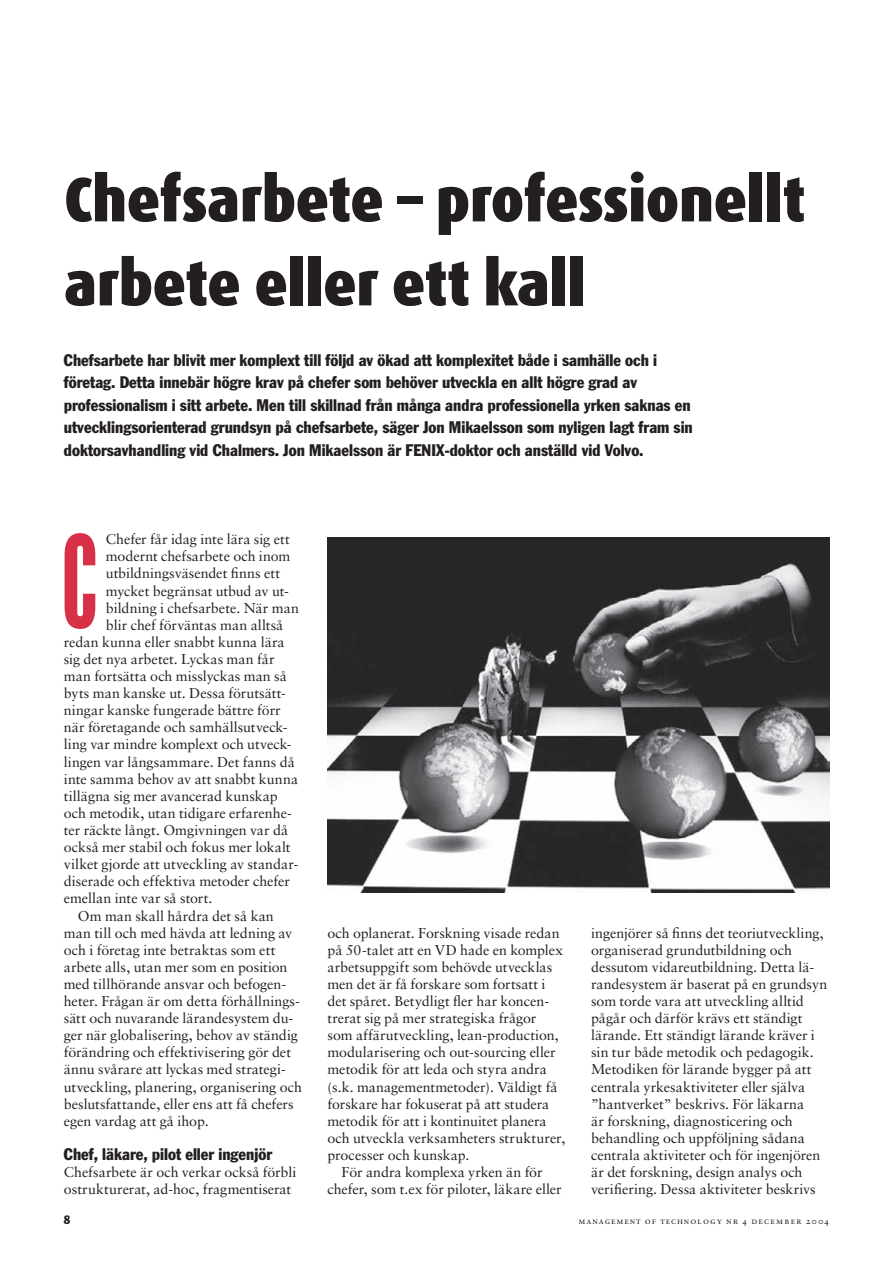
<style>
.page{position:relative;width:893px;height:1263px;background:#fff}
.page>*{position:absolute;margin:0;border:0;box-sizing:border-box;transform-origin:0 0}
.t1{font:700 115.5px "Steelfish";color:#d63146}
.t2{font:900 63px/84px "Dax Condensed";letter-spacing:-.015em;color:#231f20;scale:1.1 1}
.t3{font:condensed 16.5px/22.5px "Franklin Gothic";color:#231f20}
.t4{font:14.25px/17.1px "Sabon";color:#231f20}
.t5{font:condensed 12px "Franklin Gothic";color:#231f20}
.t6{font:9px "Sabon Roman SC";letter-spacing:.1em;color:#231f20}
</style>
<div class="page">
<img style="left:327px;top:538px;width:502px;height:355px">
<h2 class="t2" style="left:64px;top:158px;width:676px">Chefsarbete – professionellt arbete eller ett kall</h2>
<p class="t3" style="left:64px;top:348px;width:631px">Chefsarbete har blivit mer komplext till följd av ökad att komplexitet både i samhälle och i företag. Detta innebär högre krav på chefer som behöver utveckla en allt högre grad av professionalism i sitt arbete. Men till skillnad från många andra professionella yrken saknas en utvecklingsorienterad grundsyn på chefsarbete, säger Jon Mikaelsson som nyligen lagt fram sin doktorsavhandling vid Chalmers. Jon Mikaelsson är FENIX-doktor och anställd vid Volvo.</p>
<h1 class="t1" style="left:61px;top:515px;width:39px">C</h1>
<p class="t4" style="left:106px;top:531px;width:185px">Chefer får idag inte lära sig ett</p>
<p class="t4" style="left:106px;top:548px;width:186px">modernt chefsarbete och inom</p>
<p class="t4" style="left:106px;top:565px;width:176px">utbildningsväsendet finns ett</p>
<p class="t4" style="left:106px;top:582px;width:185px">mycket begränsat utbud av ut-</p>
<p class="t4" style="left:106px;top:599px;width:195px">bildning i chefsarbete. När man</p>
<p class="t4" style="left:106px;top:616px;width:179px">blir chef förväntas man alltså</p>
<p class="t4" style="left:64px;top:633px;width:222px">redan kunna eller snabbt kunna lära</p>
<p class="t4" style="left:64px;top:650px;width:212px">sig det nya arbetet. Lyckas man får</p>
<p class="t4" style="left:64px;top:667px;width:225px">man fortsätta och misslyckas man så</p>
<p class="t4" style="left:64px;top:684px;width:223px">byts man kanske ut. Dessa förutsätt-</p>
<p class="t4" style="left:64px;top:702px;width:218px">ningar kanske fungerade bättre förr</p>
<p class="t4" style="left:64px;top:719px;width:225px">när företagande och samhällsutveck-</p>
<p class="t4" style="left:64px;top:736px;width:229px">ling var mindre komplext och utveck-</p>
<p class="t4" style="left:64px;top:753px;width:233px">lingen var långsammare. Det fanns då</p>
<p class="t4" style="left:64px;top:770px;width:236px">inte samma behov av att snabbt kunna</p>
<p class="t4" style="left:64px;top:787px;width:215px">tillägna sig mer avancerad kunskap</p>
<p class="t4" style="left:64px;top:804px;width:230px">och metodik, utan tidigare erfarenhe-</p>
<p class="t4" style="left:64px;top:821px;width:226px">ter räckte långt. Omgivningen var då</p>
<p class="t4" style="left:64px;top:838px;width:228px">också mer stabil och fokus mer lokalt</p>
<p class="t4" style="left:64px;top:855px;width:236px">vilket gjorde att utveckling av standar-</p>
<p class="t4" style="left:64px;top:873px;width:228px">diserade och effektiva metoder chefer</p>
<p class="t4" style="left:64px;top:890px;width:150px">emellan inte var så stort.</p>
<p class="t4" style="left:78px;top:907px;width:197px">Om man skall hårdra det så kan</p>
<p class="t4" style="left:64px;top:924px;width:230px">man till och med hävda att ledning av</p>
<p class="t4" style="left:64px;top:941px;width:213px">och i företag inte betraktas som ett</p>
<p class="t4" style="left:64px;top:958px;width:225px">arbete alls, utan mer som en position</p>
<p class="t4" style="left:64px;top:975px;width:224px">med tillhörande ansvar och befogen-</p>
<p class="t4" style="left:64px;top:992px;width:238px">heter. Frågan är om detta förhållnings-</p>
<p class="t4" style="left:64px;top:1009px;width:231px">sätt och nuvarande lärandesystem du-</p>
<p class="t4" style="left:64px;top:1026px;width:236px">ger när globalisering, behov av ständig</p>
<p class="t4" style="left:64px;top:1044px;width:229px">förändring och effektivisering gör det</p>
<p class="t4" style="left:64px;top:1061px;width:224px">ännu svårare att lyckas med strategi-</p>
<p class="t4" style="left:64px;top:1078px;width:240px">utveckling, planering, organisering och</p>
<p class="t4" style="left:64px;top:1095px;width:231px">beslutsfattande, eller ens att få chefers</p>
<p class="t4" style="left:64px;top:1112px;width:146px">egen vardag att gå ihop.</p>
<p class="t3" style="left:64px;top:1142px;width:210px">Chef, läkare, pilot eller ingenjör</p>
<p class="t4" style="left:64px;top:1163px;width:234px">Chefsarbete är och verkar också förbli ostrukturerat, ad-hoc, fragmentiserat</p>
<p class="t4" style="left:327px;top:924px;width:234px">och oplanerat. Forskning visade redan</p>
<p class="t4" style="left:327px;top:941px;width:237px">på 50-talet att en VD hade en komplex</p>
<p class="t4" style="left:327px;top:958px;width:226px">arbetsuppgift som behövde utvecklas</p>
<p class="t4" style="left:327px;top:975px;width:220px">men det är få forskare som fortsatt i</p>
<p class="t4" style="left:327px;top:992px;width:223px">det spåret. Betydligt fler har koncen-</p>
<p class="t4" style="left:327px;top:1009px;width:210px">trerat sig på mer strategiska frågor</p>
<p class="t4" style="left:327px;top:1027px;width:233px">som affärutveckling, lean-production,</p>
<p class="t4" style="left:327px;top:1044px;width:230px">modularisering och out-sourcing eller</p>
<p class="t4" style="left:327px;top:1061px;width:221px">metodik för att leda och styra andra</p>
<p class="t4" style="left:327px;top:1078px;width:232px">(s.k. managementmetoder). Väldigt få</p>
<p class="t4" style="left:327px;top:1095px;width:223px">forskare har fokuserat på att studera</p>
<p class="t4" style="left:327px;top:1112px;width:221px">metodik för att i kontinuitet planera</p>
<p class="t4" style="left:327px;top:1129px;width:239px">och utveckla verksamheters strukturer,</p>
<p class="t4" style="left:327px;top:1146px;width:143px">processer och kunskap.</p>
<p class="t4" style="left:342px;top:1163px;width:203px">För andra komplexa yrken än för</p>
<p class="t4" style="left:327px;top:1180px;width:236px">chefer, som t.ex för piloter, läkare eller</p>
<p class="t4" style="left:591px;top:924px;width:238px">ingenjörer så finns det teoriutveckling, organiserad grundutbildning och dessutom vidareutbildning. Detta lä&shy;randesystem är baserat på en grundsyn som torde vara att utveckling alltid pågår och därför krävs ett ständigt lärande. Ett ständigt lärande kräver i sin tur både metodik och pedagogik.<br>Metodiken för lärande bygger på att centrala yrkesaktiviteter eller själva ”hantverket” beskrivs. För läkarna<br>är forskning, diagnosticering och behandling och uppföljning sådana centrala aktiviteter och för ingenjören är det forskning, design analys och verifiering. Dessa aktiviteter beskrivs</p>
<p class="t5" style="left:64px;top:1212px;width:8px">8</p>
<p class="t6" style="left:579px;top:1215px;width:252px">management of technology nr 4 december 2004</p>
</div>
